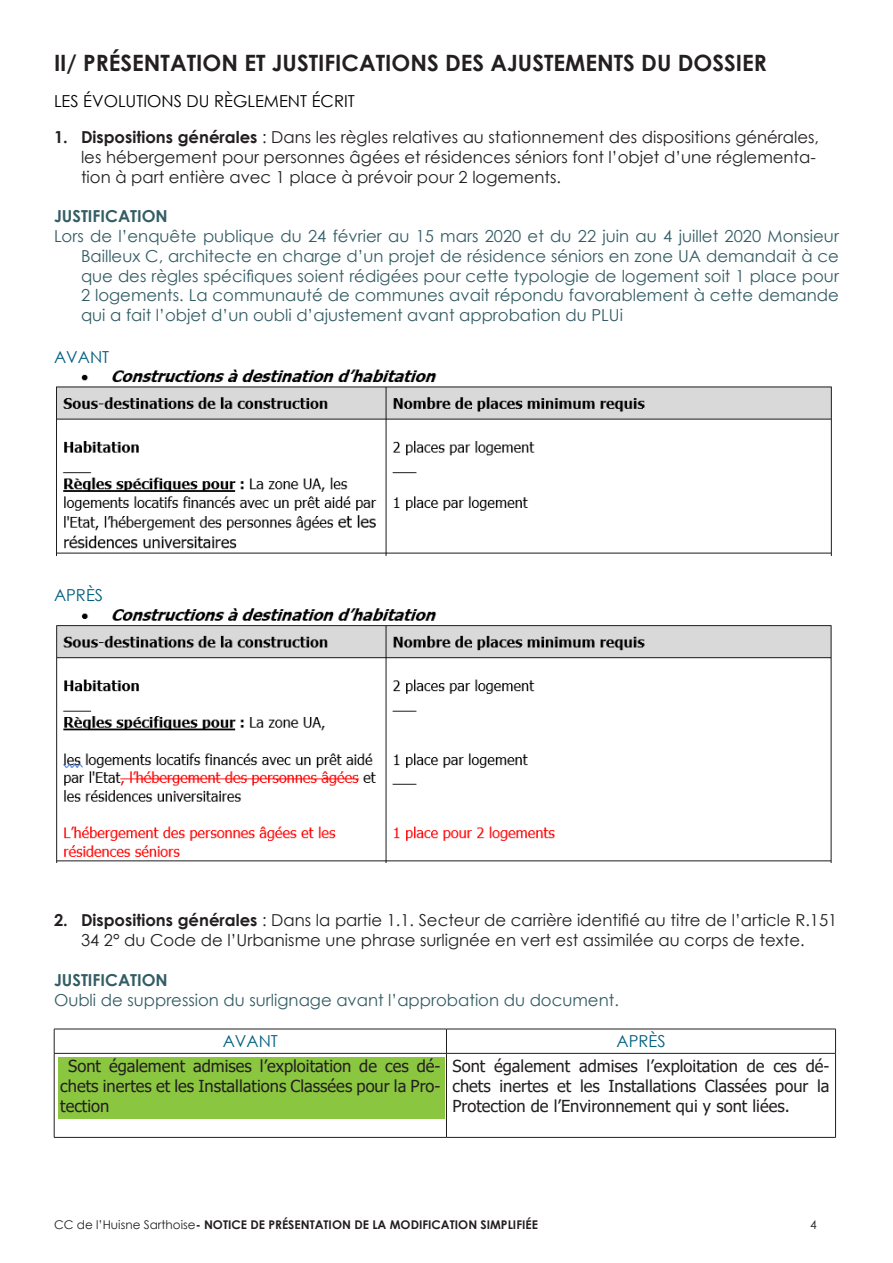
<style>
.page{position:relative;width:893px;height:1263px;background:#fff}
.page>*{position:absolute;margin:0;border:0;box-sizing:border-box;transform-origin:0 0}
.Titre_2{font:700 22.5px "Century Gothic";color:#231f20}
.Texte{font:16.5px/19.8px "Century Gothic";color:#335d65;text-align:justify}
.Texte-2{font:16.5px/19.8px "Century Gothic";color:#231f20}
.Texte-3{font:16.5px/19.8px "Tahoma";color:#231f20;text-align:justify}
.Texte-4{font:16.5px "Century Gothic";color:#000}
.Texte-5{font:700 16.5px "Century Gothic";color:#335d65}
.Texte-6{font:16.5px "Century Gothic";color:#005f80}
.t1{font:700 12px "Century Gothic";color:#231f20}
.t2{font:12px "Century Gothic";color:#231f20}
.s1{font-weight:700}
.s2{font-weight:400}
</style>
<div class="page">
<div style="left:58px;top:1057px;width:386px;height:62px;background:#8bc640"></div>
<img style="left:56px;top:608px;width:776px;height:254px">
<img style="left:56px;top:369px;width:776px;height:186px">
<hr style="left:54px;top:1029px;width:392px;height:1px;background:#231f20">
<svg style="left:54px;top:1029px;width:1px;height:24px"></svg>
<hr style="left:446px;top:1029px;width:390px;height:1px;background:#231f20">
<svg style="left:446px;top:1029px;width:1px;height:24px"></svg>
<svg style="left:835px;top:1029px;width:1px;height:24px"></svg>
<hr style="left:54px;top:1053px;width:392px;height:1px;background:#231f20">
<hr style="left:54px;top:1053px;width:1px;height:84px;background:#231f20">
<hr style="left:446px;top:1053px;width:390px;height:1px;background:#231f20">
<hr style="left:446px;top:1053px;width:1px;height:84px;background:#231f20">
<hr style="left:835px;top:1053px;width:1px;height:84px;background:#231f20">
<hr style="left:54px;top:1137px;width:392px;height:1px;background:#231f20">
<hr style="left:446px;top:1137px;width:390px;height:1px;background:#231f20">
<p class="Titre_2" style="left:54px;top:46px;width:714px">II/ PRÉSENTATION ET JUSTIFICATIONS DES AJUSTEMENTS DU DOSSIER</p>
<p class="Texte-4" style="left:54px;top:90px;width:302px">LES ÉVOLUTIONS DU RÈGLEMENT ÉCRIT</p>
<p class="Texte-2" style="left:81px;top:127px;width:740px;text-indent:-27px"><span class="s1">1. Dispositions générales</span> : Dans les règles relatives au stationnement des dispositions générales, les hébergement pour personnes âgées et résidences séniors font l’objet d’une réglementa&shy;tion à part entière avec 1 place à prévoir pour 2 logements.</p>
<p class="Texte-5" style="left:54px;top:204px;width:115px">JUSTIFICATION</p>
<p class="Texte" style="left:81px;top:226px;width:759px;text-indent:-27px">Lors de l’enquête publique du 24 février au 15 mars 2020 et du 22 juin au 4 juillet 2020 Monsieur Bailleux C, architecte en charge d’un projet de résidence séniors en zone UA demandait à ce que des règles spécifiques soient rédigées pour cette typologie de logement soit 1 place pour 2 logements. La communauté de communes avait répondu favorablement à cette demande qui a fait l’objet d’un oubli d’ajustement avant approbation du PLUi</p>
<p class="Texte-6" style="left:54px;top:346px;width:57px">AVANT</p>
<p class="Texte-6" style="left:54px;top:583px;width:51px">APRÈS</p>
<p class="Texte-2" style="left:54px;top:910px;width:785px;text-align:center"><span class="s1">2. Dispositions générales</span> : Dans la partie 1.1. Secteur de carrière identifié au titre de l’article R.151<br>34 2° du Code de l’Urbanisme une phrase surlignée en vert est assimilée au corps de texte.</p>
<p class="Texte-5" style="left:54px;top:967px;width:115px">JUSTIFICATION</p>
<p class="Texte" style="left:54px;top:989px;width:566px">Oubli de suppression du surlignage avant l’approbation du document.</p>
<p class="Texte-6" style="left:223px;top:1030px;width:57px">AVANT</p>
<p class="Texte-6" style="left:616px;top:1030px;width:51px">APRÈS</p>
<p class="Texte-3" style="left:60px;top:1057px;width:382px;text-indent:8px">Sont également admises l’exploitation de ces dé&shy;chets inertes et les Installations Classées pour la Pro&shy;tection</p>
<p class="Texte-3" style="left:452px;top:1057px;width:379px">Sont également admises l’exploitation de ces dé&shy;chets inertes et les Installations Classées pour la Protection de l’Environnement qui y sont liées.</p>
<p class="t1" style="left:54px;top:1215px;width:485px"><span class="s2">CC de l’Huisne Sarthoise</span>- NOTICE DE PRÉSENTATION DE LA MODIFICATION SIMPLIFIÉE</p>
<p class="t2" style="left:810px;top:1216px;width:8px">4</p>
</div>
